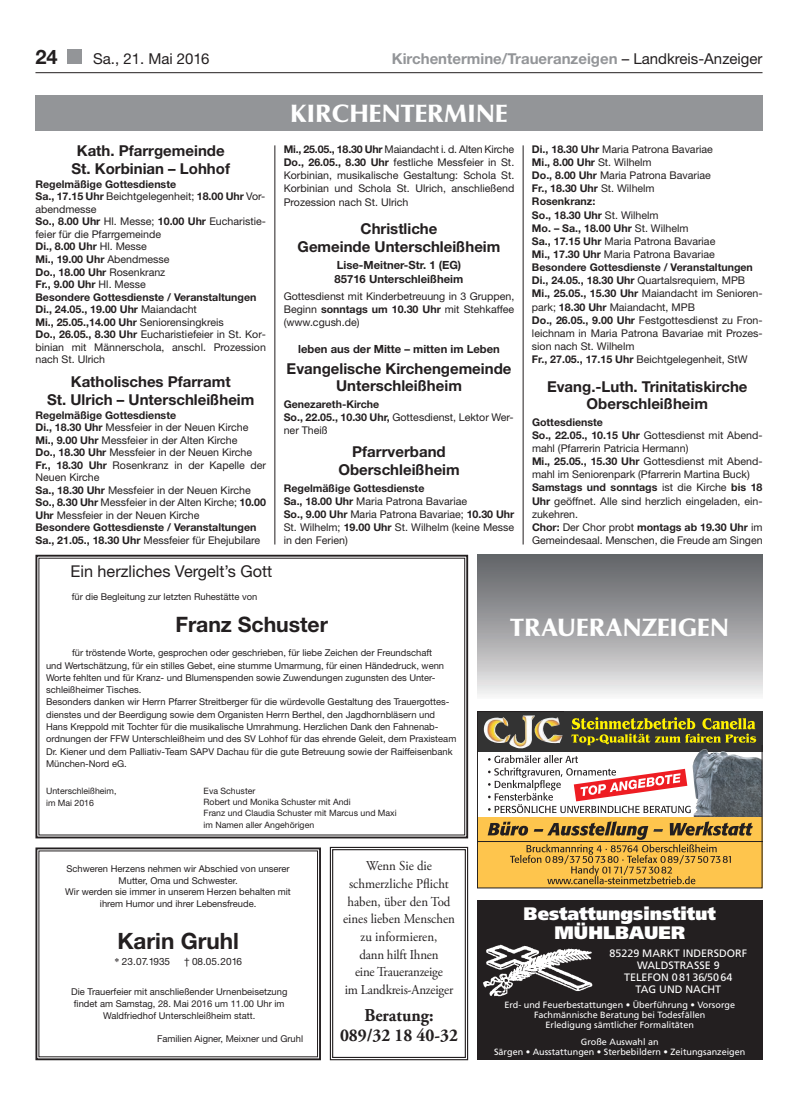
<style>
.page{position:relative;width:798px;height:1117px;background:#fff}
.page>*{position:absolute;margin:0;border:0;box-sizing:border-box;transform-origin:0 0}
.t1{font:900 25px "Optima";color:#fff}
.t2{font:700 22.5px "Helvetica Neue";color:#231f20}
.t3{font:700 21.25px "Helvetica Neue";letter-spacing:-.005em;color:#231f20}
.t4{font:700 20px "Helvetica Neue";color:#231f20}
.t5{font:900 18px/19.2px "Frutiger";color:#fff;text-align:center}
.t6{font:700 18px/20.4px "Adobe Garamond Pro";color:#231f20;text-align:center;scale:.95 1}
.t7{font:16.25px "Helvetica Neue";color:#231f20}
.t8{font:700 15px/17.5px "Helvetica Neue";color:#231f20;text-align:center}
.t9{font:700 15px "Helvetica Neue";color:#939598}
.t10{font:15px "Helvetica Neue";color:#231f20}
.t11{font:13.5px/17.6px "Adobe Garamond Pro";color:#231f20;text-align:center;scale:.95 1}
.t12{font:700 11.25px/13.8px "Helvetica Neue";color:#231f20}
.t13{font:10.75px/12px "Frutiger";color:#fff;text-align:center}
.t14{font:10.62px/13.1px "Helvetica Neue";color:#231f20}
.t15{font:700 10.62px/13.1px "Helvetica Neue";color:#231f20}
.t16{font:10px "Helvetica Neue";color:#231f20}
.t17{font:9.38px/12.2px "Helvetica Neue";color:#231f20;text-align:center}
.t18{font:9px/10.2px "Frutiger";color:#fff;text-align:center}
.t19{font:8.75px/11.2px "Helvetica Neue";color:#231f20}
.s1{font-weight:400;color:#231f20}
.s2{font-weight:700}
.s3{font-weight:400}
.s4{font-family:"Times New Roman"}
</style>
<div class="page">
<div style="left:68px;top:50px;width:14px;height:14px;background:#939598"></div>
<hr style="left:274px;top:145px;width:1px;height:399px;background:#231f20">
<hr style="left:522px;top:145px;width:1px;height:399px;background:#231f20">
<hr style="left:35px;top:72px;width:727px;height:1px;background:#231f20">
<div style="left:35px;top:96px;width:727px;height:35px;background:#939598"></div>
<div style="left:35px;top:847px;width:286px;height:212px;border:2px solid #231f20"></div>
<div style="left:477px;top:900px;width:285px;height:159px;background:#231f20"></div>
<img style="left:483px;top:944px;width:110px;height:53px">
<svg style="left:477px;top:711px;width:286px;height:177px;background:#b59859"></svg>
<div style="left:563px;top:711px;width:199px;height:33px;background:#333"></div>
<svg style="left:571px;top:717px;width:185px;height:28px"></svg>
<svg style="left:488px;top:754px;width:202px;height:59px"></svg>
<div style="left:477px;top:554px;width:285px;height:144px;background:linear-gradient(to bottom,#5a5c60,#edecec)"></div>
<svg style="left:329px;top:846px;width:139px;height:214px"></svg>
<div style="left:35px;top:554px;width:433px;height:284px;border:2px solid #231f20"></div>
<h3 class="t4" style="left:35px;top:44px;width:24px">24</h3>
<h3 class="t10" style="left:93px;top:50px;width:118px">Sa., 21. Mai 2016</h3>
<h3 class="t9" style="left:391px;top:49px;width:372px">Kirchentermine/Traueranzeigen <span class="s1">– Landkreis-Anzeiger</span></h3>
<h1 class="t1" style="left:290px;top:99px;width:219px">KIRCHENTERMINE</h1>
<h3 class="t8" style="left:72px;top:142px;width:160px">Kath. Pfarrgemeinde<br>St. Korbinian – Lohhof</h3>
<p class="t14" style="left:35px;top:178px;width:232px;line-height:12.5px"><span class="s2">Regelmäßige Gottesdienste<br>Sa., 17.15 Uhr</span> Beichtgelegenheit; <span class="s2">18.00 Uhr</span> Vor&shy;abendmesse<br><span class="s2">So., 8.00 Uhr</span> Hl. Messe; <span class="s2">10.00 Uhr</span> Eucharistie&shy;feier für die Pfarrgemeinde<br><span class="s2">Di., 8.00 Uhr</span> Hl. Messe<br><span class="s2">Mi., 19.00 Uhr</span> Abendmesse<br><span class="s2">Do., 18.00 Uhr</span> Rosenkranz<br><span class="s2">Fr., 9.00 Uhr</span> Hl. Messe<br><span class="s2">Besondere Gottesdienste / Veranstaltungen Di., 24.05., 19.00 Uhr</span> Maiandacht<br><span class="s2">Mi., 25.05.,14.00 Uhr</span> Seniorensingkreis<br><span class="s2">Do., 26.05., 8.30 Uhr</span> Eucharistiefeier in St. Kor&shy;binian mit Männerschola, anschl. Prozession nach St. Ulrich</p>
<h3 class="t8" style="left:47px;top:372px;width:209px">Katholisches Pfarramt<br>St. Ulrich – Unterschleißheim</h3>
<p class="t14" style="left:35px;top:408px;width:232px;line-height:12.5px"><span class="s2">Regelmäßige Gottesdienste<br>Di., 18.30 Uhr</span> Messfeier in der Neuen Kirche <span class="s2">Mi., 9.00 Uhr</span> Messfeier in der Alten Kirche<br><span class="s2">Do., 18.30 Uhr</span> Messfeier in der Neuen Kirche <span class="s2">Fr., 18.30 Uhr</span> Rosenkranz in der Kapelle der Neuen Kirche<br><span class="s2">Sa., 18.30 Uhr</span> Messfeier in der Neuen Kirche <span class="s2">So., 8.30 Uhr</span> Messfeier in der Alten Kirche; <span class="s2">10.00<br>Uhr</span> Messfeier in der Neuen Kirche<br><span class="s2">Besondere Gottesdienste / Veranstaltungen Sa., 21.05., 18.30 Uhr</span> Messfeier für Ehejubilare</p>
<h3 class="t7" style="left:70px;top:561px;width:203px">Ein herzliches Vergelt’s Gott</h3>
<p class="t17" style="left:72px;top:590px;width:187px">für die Begleitung zur letzten Ruhestätte von</p>
<p class="t14" style="left:283px;top:142px;width:232px;text-align:justify"><span class="s2">Mi., 25.05., 18.30 Uhr</span> Maiandacht i. d. Alten Kirche <span class="s2">Do., 26.05., 8.30 Uhr</span> festliche Messfeier in St.<br>Korbinian, musikalische Gestaltung: Schola St.<br>Korbinian und Schola St. Ulrich, anschließend Prozession nach St. Ulrich</p>
<p class="t14" style="left:531px;top:142px;width:232px"><span class="s2">Di., 18.30 Uhr</span> Maria Patrona Bavariae<br><span class="s2">Mi., 8.00 Uhr</span> St. Wilhelm<br><span class="s2">Do., 8.00 Uhr</span> Maria Patrona Bavariae<br><span class="s2">Fr., 18.30 Uhr</span> St. Wilhelm<br><span class="s2">Rosenkranz:<br>So., 18.30 Uhr</span> St. Wilhelm<br><span class="s2">Mo. – Sa., 18.00 Uhr</span> St. Wilhelm<br><span class="s2">Sa., 17.15 Uhr</span> Maria Patrona Bavariae<br><span class="s2">Mi., 17.30 Uhr</span> Maria Patrona Bavariae <span class="s2">Besondere Gottesdienste / Veranstaltungen Di., 24.05., 18.30 Uhr</span> Quartalsrequiem, MPB <span class="s2">Mi., 25.05., 15.30 Uhr</span> Maiandacht im Senioren&shy;park; <span class="s2">18.30 Uhr</span> Maiandacht, MPB<br><span class="s2">Do., 26.05., 9.00 Uhr</span> Festgottesdienst zu Fron&shy;leichnam in Maria Patrona Bavariae mit Prozes&shy;sion nach St. Wilhelm<br><span class="s2">Fr., 27.05., 17.15 Uhr</span> Beichtgelegenheit, StW</p>
<h3 class="t8" style="left:297px;top:220px;width:204px">Christliche<br>Gemeinde Unterschleißheim</h3>
<p class="t12" style="left:334px;top:258px;width:130px">Lise-Meitner-Str. 1 (EG)<br>85716 Unterschleißheim</p>
<p class="t14" style="left:283px;top:289px;width:232px;text-align:justify">Gottesdienst mit Kinderbetreuung in 3 Gruppen, Beginn <span class="s2">sonntags um 10.30 Uhr</span> mit Stehkaffee (www.cgush.de)</p>
<p class="t12" style="left:298px;top:341px;width:203px">leben aus der Mitte – mitten im Leben</p>
<h3 class="t8" style="left:286px;top:359px;width:226px">Evangelische Kirchengemeinde<br>Unterschleißheim</h3>
<p class="t15" style="left:283px;top:397px;width:231px">Genezareth-Kirche<br>So., 22.05., 10.30 Uhr, <span class="s3">Gottesdienst, Lektor Wer&shy;ner Theiß</span></p>
<h3 class="t8" style="left:547px;top:377px;width:202px">Evang.-Luth. Trinitatiskirche<br>Oberschleißheim</h3>
<p class="t14" style="left:531px;top:415px;width:232px"><span class="s2">Gottesdienste<br>So., 22.05., 10.15 Uhr</span> Gottesdienst mit Abend&shy;mahl (Pfarrerin Patricia Hermann)<br><span class="s2">Mi., 25.05., 15.30 Uhr</span> Gottesdienst mit Abend&shy;mahl im Seniorenpark (Pfarrerin Martina Buck)<br><span class="s2">Samstags und sonntags</span> ist die Kirche <span class="s2">bis 18<br>Uhr</span> geöffnet. Alle sind herzlich eingeladen, ein&shy;zukehren.<br><span class="s2">Chor:</span> Der Chor probt <span class="s2">montags ab 19.30 Uhr</span> im Gemeindesaal. Menschen, die Freude am Singen</p>
<h3 class="t8" style="left:338px;top:442px;width:123px">Pfarrverband<br>Oberschleißheim</h3>
<p class="t14" style="left:283px;top:481px;width:232px"><span class="s2">Regelmäßige Gottesdienste<br>Sa., 18.00 Uhr</span> Maria Patrona Bavariae<br><span class="s2">So., 9.00 Uhr</span> Maria Patrona Bavariae; <span class="s2">10.30 Uhr </span>St. Wilhelm; <span class="s2">19.00 Uhr</span> St. Wilhelm (keine Messe in den Ferien)</p>
<h3 class="t3" style="left:175px;top:611px;width:154px">Franz Schuster</h3>
<p class="t17" style="left:46px;top:646px;width:411px;text-align:left;text-indent:26px">für tröstende Worte, gesprochen oder geschrieben, für liebe Zeichen der Freundschaft<br>und Wertschätzung, für ein stilles Gebet, eine stumme Umarmung, für einen Händedruck, wenn Worte fehlten und für Kranz- und Blumenspenden sowie Zuwendungen zugunsten des Unter&shy;schleißheimer Tisches.<br>Besonders danken wir Herrn Pfarrer Streitberger für die würdevolle Gestaltung des Trauergottes&shy;dienstes und der Beerdigung sowie dem Organisten Herrn Berthel, den Jagdhornbläsern und Hans Kreppold mit Tochter für die musikalische Umrahmung. Herzlichen Dank den Fahnenab&shy;ordnungen der FFW Unterschleißheim und des SV Lohhof für das ehrende Geleit, dem Praxisteam Dr. Kiener und dem Palliativ-Team SAPV Dachau für die gute Betreuung sowie der Raiffeisenbank München-Nord eG.</p>
<p class="t19" style="left:46px;top:784px;width:72px;line-height:11.9px">Unterschleißheim, im Mai 2016</p>
<p class="t19" style="left:203px;top:784px;width:194px">Eva Schuster<br>Robert und Monika Schuster mit Andi<br>Franz und Claudia Schuster mit Marcus und Maxi im Namen aller Angehörigen</p>
<p class="t17" style="left:65px;top:862px;width:227px;line-height:11.6px">Schweren Herzens nehmen wir Abschied von unserer Mutter, Oma und Schwester.<br>Wir werden sie immer in unserem Herzen behalten mit ihrem Humor und ihrer Lebensfreude.</p>
<h2 class="t2" style="left:117px;top:926px;width:123px">Karin Gruhl</h2>
<p class="t16" style="left:114px;top:955px;width:57px"><span class="s4">*</span> 23.07.1935</p>
<p class="t16" style="left:184px;top:955px;width:59px">† 08.05.2016</p>
<p class="t17" style="left:71px;top:985px;width:217px;line-height:11.6px">Die Trauerfeier mit anschließender Urnenbeisetzung findet am Samstag, 28. Mai 2016 um 11.00 Uhr im<br>Waldfriedhof Unterschleißheim statt.</p>
<p class="t17" style="left:157px;top:1032px;width:147px">Familien Aigner, Meixner und Gruhl</p>
<p class="t11" style="left:343px;top:858px;width:119px">Wenn Sie die schmerzliche Pflicht haben, über den Tod eines lieben Menschen zu informieren,<br>dann hilft Ihnen<br>eine Traueranzeige<br>im Landkreis-Anzeiger</p>
<h3 class="t6" style="left:340px;top:1004px;width:126px">Beratung:<br>089/32 18 40-32</h3>
<h1 class="t1" style="left:510px;top:612px;width:220px">TRAUERANZEIGEN</h1>
<h3 class="t5" style="left:523px;top:903px;width:194px">Bestattungsinstitut<br>MÜHLBAUER</h3>
<p class="t13" style="left:609px;top:946px;width:139px">85229 MARKT INDERSDORF<br>WALDSTRASSE 9<br>TELEFON 0 81 36/50 64<br>TAG UND NACHT</p>
<p class="t18" style="left:504px;top:999px;width:232px">Erd- und Feuerbestattungen • Überführung • Vorsorge<br>Fachmännische Beratung bei Todesfällen<br>Erledigung sämtlicher Formalitäten</p>
<p class="t18" style="left:494px;top:1036px;width:252px">Große Auswahl an<br>Särgen • Ausstattungen • Sterbebildern • Zeitungsanzeigen</p>
</div>
